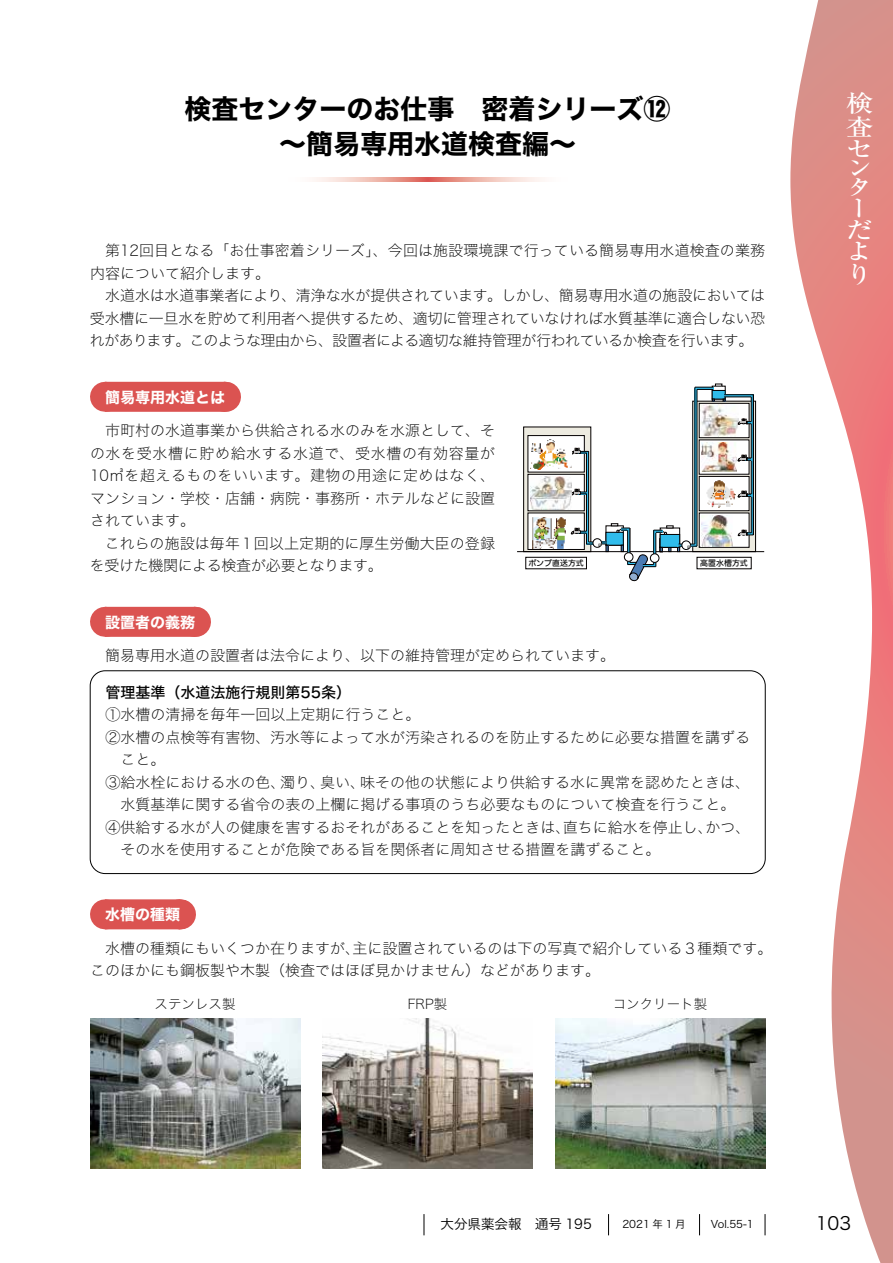
<style>
.page{position:relative;width:893px;height:1263px;background:#fff}
.page>*{position:absolute;margin:0;border:0;box-sizing:border-box;transform-origin:0 0}
.t1{font:27px/34.5px "Hira Kaku Std N W7";color:#000;text-align:center}
.t2{font:500 23.55px/21.3px "Ryumin Pr 6 N";color:#fff;text-align:justify;scale:1.15 1}
.t3{font:18px "Hira Kaku Std N W3";color:#000}
.t4{font:15px/22.5px "Hira Kaku Std N W1";color:#000}
.t5{font:15px "Hira Kaku Std N W7";color:#fff}
.t6{font:15px "Hira Kaku Std N W5";color:#000}
.t7{font:13.5px "Hira Kaku Std N W1";color:#000}
.t8{font:13.5px "Hira Kaku Std N W3";color:#000}
.t9{font:10.5px "Hira Kaku Std N W3";color:#000}
.t10{font:7.95px "Hira Maru Std N W5";color:#000}
</style>
<div class="page">
<svg style="left:790px;top:0;width:103px;height:1263px"></svg>
<svg style="left:313px;top:177px;width:230px;height:5px"></svg>
<div style="left:105px;top:382px;width:120px;height:30px;background:#db5351"></div>
<svg style="left:165px;top:411px;width:58px;height:1px"></svg>
<hr style="left:225px;top:382px;width:1px;height:30px;background:#db5351">
<div style="left:105px;top:607px;width:90px;height:30px;background:#db5351"></div>
<svg style="left:150px;top:636px;width:42px;height:1px"></svg>
<hr style="left:195px;top:607px;width:1px;height:30px;background:#db5351">
<div style="left:105px;top:899px;width:75px;height:30px;background:#db5351"></div>
<svg style="left:142px;top:899px;width:38px;height:1px"></svg>
<hr style="left:180px;top:899px;width:1px;height:30px;background:#db5351">
<div style="left:90px;top:671px;width:675px;height:203px;border:1px solid #000;border-radius:15px"></div>
<img style="left:90px;top:1018px;width:210px;height:150px">
<img style="left:322px;top:1018px;width:210px;height:150px">
<img style="left:555px;top:1018px;width:210px;height:150px">
<svg style="left:525px;top:429px;width:64px;height:121px"></svg>
<div style="left:523px;top:427px;width:68px;height:125px;border:1px solid #040000"></div>
<hr style="left:586px;top:451px;width:3px;height:92px;background:#30bceb">
<div style="left:528px;top:436px;width:56px;height:36px;background:#fff"></div>
<div style="left:528px;top:435px;width:57px;height:37px;border:1px solid #040000"></div>
<svg style="left:698px;top:429px;width:56px;height:121px"></svg>
<div style="left:692px;top:401px;width:64px;height:151px;border:1px solid #040000"></div>
<hr style="left:695px;top:388px;width:2px;height:157px;background:#30bceb">
<hr style="left:751px;top:395px;width:2px;height:139px;background:#30bceb">
<hr style="left:517px;top:551px;width:247px;height:1px;background:#040000">
<div style="left:528px;top:474px;width:56px;height:37px;background:#fff"></div>
<div style="left:528px;top:474px;width:57px;height:37px;border:1px solid #040000"></div>
<div style="left:528px;top:513px;width:56px;height:36px;background:#fff"></div>
<div style="left:528px;top:513px;width:57px;height:37px;border:1px solid #040000"></div>
<img style="left:571px;top:482px;width:9px;height:7px">
<div style="left:699px;top:513px;width:50px;height:34px;background:#fff"></div>
<div style="left:699px;top:513px;width:50px;height:35px;border:1px solid #040000"></div>
<div style="left:699px;top:403px;width:50px;height:35px;background:#fff"></div>
<div style="left:699px;top:403px;width:50px;height:35px;border:1px solid #040000"></div>
<img style="left:703px;top:429px;width:34px;height:7px">
<hr style="left:588px;top:451px;width:1px;height:91px;background:#040000">
<svg style="left:572px;top:448px;width:17px;height:11px"></svg>
<hr style="left:586px;top:453px;width:1px;height:39px;background:#040000">
<hr style="left:586px;top:494px;width:1px;height:37px;background:#040000">
<svg style="left:571px;top:489px;width:15px;height:10px"></svg>
<hr style="left:751px;top:424px;width:1px;height:34px;background:#040000">
<hr style="left:751px;top:460px;width:1px;height:34px;background:#040000">
<hr style="left:751px;top:496px;width:1px;height:37px;background:#040000">
<svg style="left:738px;top:530px;width:15px;height:10px"></svg>
<svg style="left:695px;top:384px;width:58px;height:45px"></svg>
<img style="left:530px;top:476px;width:41px;height:33px">
<img style="left:530px;top:440px;width:41px;height:30px">
<img style="left:701px;top:515px;width:31px;height:31px">
<img style="left:532px;top:517px;width:34px;height:31px">
<div style="left:699px;top:440px;width:50px;height:34px;background:#fff"></div>
<div style="left:699px;top:476px;width:50px;height:35px;background:#fff"></div>
<div style="left:699px;top:476px;width:50px;height:35px;border:1px solid #040000"></div>
<img style="left:706px;top:480px;width:30px;height:28px">
<svg style="left:737px;top:455px;width:16px;height:11px"></svg>
<hr style="left:753px;top:395px;width:1px;height:140px;background:#040000">
<svg style="left:737px;top:491px;width:16px;height:11px"></svg>
<img style="left:701px;top:442px;width:36px;height:29px">
<hr style="left:694px;top:387px;width:1px;height:157px;background:#040000">
<hr style="left:697px;top:389px;width:1px;height:157px;background:#040000">
<svg style="left:571px;top:523px;width:128px;height:59px"></svg>
<div style="left:697px;top:556px;width:54px;height:11px;background:#fff"></div>
<div style="left:697px;top:557px;width:55px;height:12px;border:1px solid #040000"></div>
<img style="left:697px;top:558px;width:54px;height:7px">
<div style="left:525px;top:557px;width:62px;height:12px;border:1px solid #040000"></div>
<img style="left:526px;top:559px;width:60px;height:8px">
<svg style="left:608px;top:1214px;width:1px;height:21px"></svg>
<svg style="left:699px;top:1214px;width:1px;height:21px"></svg>
<svg style="left:765px;top:1214px;width:1px;height:21px"></svg>
<svg style="left:424px;top:1214px;width:1px;height:21px"></svg>
<h1 class="t1" style="left:184px;top:93px;width:487px">検査センターのお仕事　密着シリーズ⑫～簡易専用水道検査編～</h1>
<p class="t4" style="left:90px;top:239px;width:677px">　第12回目となる「お仕事密着シリーズ」、今回は施設環境課で行っている簡易専用水道検査の業務内容について紹介します。<br>　水道水は水道事業者により、清浄な水が提供されています。しかし、簡易専用水道の施設においては受水槽に一旦水を貯めて利用者へ提供するため、適切に管理されていなければ水質基準に適合しない恐れがあります。このような理由から、設置者による適切な維持管理が行われているか検査を行います。</p>
<p class="t5" style="left:105px;top:385px;width:121px">簡易専用水道とは</p>
<p class="t4" style="left:90px;top:419px;width:407px">　市町村の水道事業から供給される水のみを水源として、その水を受水槽に貯め給水する水道で、受水槽の有効容量が<br>10㎥を超えるものをいいます。建物の用途に定めはなく、マンション・学校・店舗・病院・事務所・ホテルなどに設置されています。<br>　これらの施設は毎年１回以上定期的に厚生労働大臣の登録を受けた機関による検査が必要となります。</p>
<p class="t10" style="left:528px;top:557px;width:57px">ポンプ直送方式</p>
<p class="t10" style="left:700px;top:557px;width:49px">高置水槽方式</p>
<p class="t5" style="left:105px;top:610px;width:91px">設置者の義務</p>
<p class="t4" style="left:90px;top:644px;width:526px">　簡易専用水道の設置者は法令により、以下の維持管理が定められています。</p>
<p class="t6" style="left:105px;top:680px;width:247px">管理基準（水道法施行規則第55条）</p>
<p class="t4" style="left:105px;top:703px;width:316px">①水槽の清掃を毎年一回以上定期に行うこと。</p>
<p class="t4" style="left:105px;top:725px;width:646px">②水槽の点検等有害物、汚水等によって水が汚染されるのを防止するために必要な措置を講ずる</p>
<p class="t4" style="left:120px;top:748px;width:46px">こと。</p>
<p class="t4" style="left:105px;top:770px;width:646px">③給水栓における水の色、濁り、臭い、味その他の状態により供給する水に異常を認めたときは、</p>
<p class="t4" style="left:120px;top:793px;width:616px">水質基準に関する省令の表の上欄に掲げる事項のうち必要なものについて検査を行うこと。</p>
<p class="t4" style="left:105px;top:815px;width:646px">④供給する水が人の健康を害するおそれがあることを知ったときは、直ちに給水を停止し、かつ、</p>
<p class="t4" style="left:120px;top:838px;width:541px">その水を使用することが危険である旨を関係者に周知させる措置を講ずること。</p>
<p class="t5" style="left:105px;top:903px;width:76px">水槽の種類</p>
<p class="t4" style="left:90px;top:936px;width:684px">　水槽の種類にもいくつか在りますが、主に設置されているのは下の写真で紹介している３種類です。このほかにも鋼板製や木製（検査ではほぼ見かけません）などがあります。</p>
<p class="t7" style="left:154px;top:994px;width:82px">ステンレス製</p>
<p class="t7" style="left:408px;top:994px;width:41px">FRP製</p>
<p class="t7" style="left:613px;top:994px;width:96px">コンクリート製</p>
<h2 class="t2" style="left:846px;top:91px;width:25px;line-height:22.6px">検査セ</h2>
<h2 class="t2" style="left:846px;top:156px;width:24px;text-align:left">ンターだより</h2>
<p class="t8" style="left:440px;top:1214px;width:153px">大分県薬会報　通号 195</p>
<p class="t9" style="left:622px;top:1216px;width:65px">2021 年 1 月</p>
<p class="t9" style="left:711px;top:1216px;width:44px">Vol.55-1</p>
<p class="t3" style="left:816px;top:1210px;width:37px">103</p>
</div>
